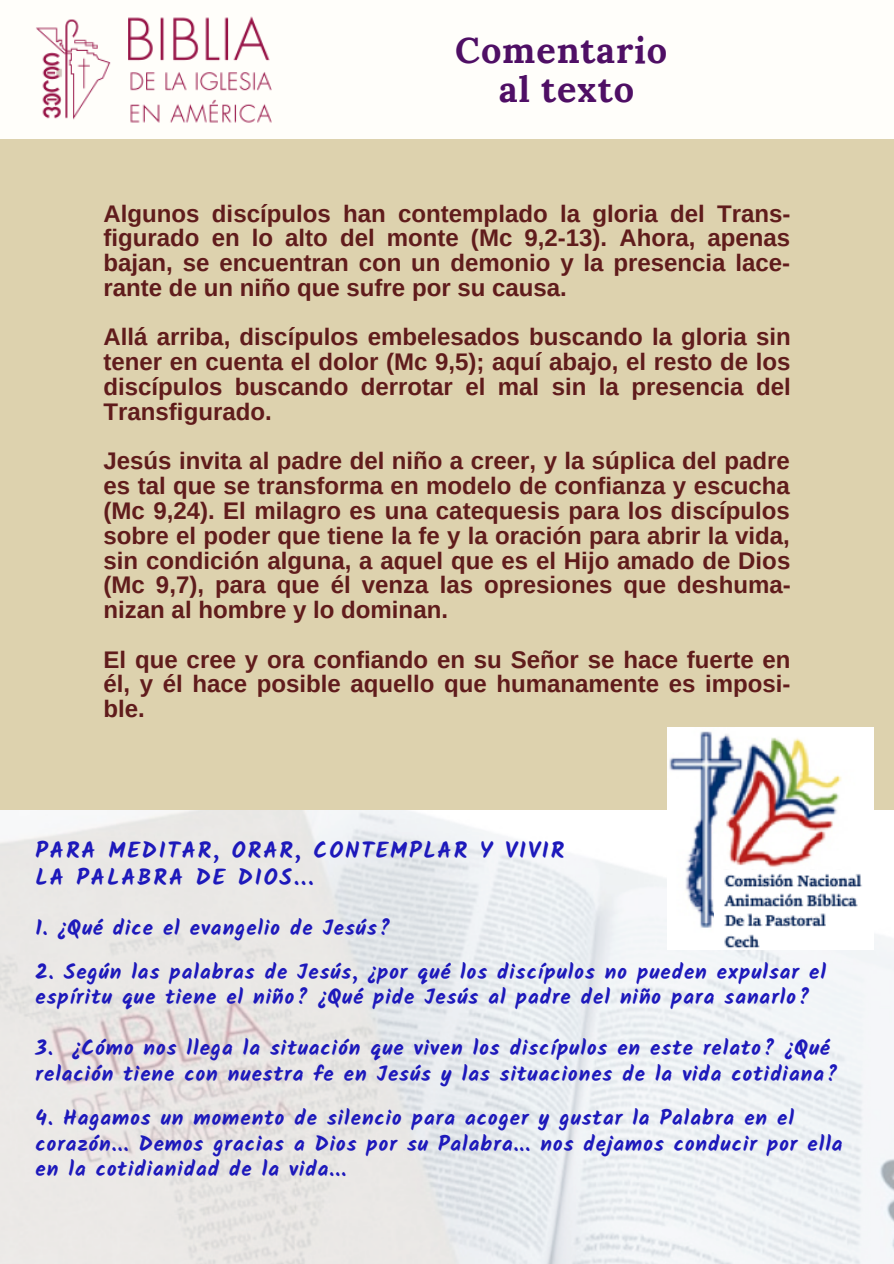
<style>
.page{position:relative;width:894px;height:1264px;background:#fff}
.page>*{position:absolute;margin:0;border:0;box-sizing:border-box;transform-origin:0 0}
.t1{font:700 36px "Lora";letter-spacing:.025em;color:#4f0f65}
.t2{font:700 24px/24.8px "Arimo";color:#601c1c;text-align:justify}
.t3{font:700 22.5px "Kalam";letter-spacing:.085em;color:#1d19bb}
.t4{font:700 21px/25.7px "Kalam";letter-spacing:.045em;color:#1d19bb}
</style>
<div class="page">
<div style="left:0;top:0;width:893px;height:1263px;background:#fffefa"></div>
<img style="left:0;top:809px;width:893px;height:454px">
<div style="left:0;top:139px;width:893px;height:670px;background:#ddd2ae"></div>
<img style="left:36px;top:16px;width:236px;height:107px">
<img style="left:667px;top:728px;width:206px;height:221px">
<img style="left:714px;top:865px;width:159px;height:84px">
<p class="t1" style="left:455px;top:27px;width:213px">Comentario</p>
<p class="t1" style="left:498px;top:65px;width:137px">al texto</p>
<p class="t2" style="left:103px;top:201px;width:688px">Algunos discípulos han contemplado la gloria del Trans&shy;figurado en lo alto del monte (Mc 9,2-13). Ahora, apenas bajan, se encuentran con un demonio y la presencia lace&shy;rante de un niño que sufre por su causa.</p>
<p class="t2" style="left:103px;top:325px;width:688px">Allá arriba, discípulos embelesados buscando la gloria sin tener en cuenta el dolor (Mc 9,5); aquí abajo, el resto de los discípulos buscando derrotar el mal sin la presencia del Transfigurado.</p>
<p class="t2" style="left:103px;top:448px;width:688px">Jesús invita al padre del niño a creer, y la súplica del padre es tal que se transforma en modelo de confianza y escucha (Mc 9,24). El milagro es una catequesis para los discípulos sobre el poder que tiene la fe y la oración para abrir la vida, sin condición alguna, a aquel que es el Hijo amado de Dios (Mc 9,7), para que él venza las opresiones que deshuma&shy;nizan al hombre y lo dominan.</p>
<p class="t2" style="left:103px;top:647px;width:688px">El que cree y ora confiando en su Señor se hace fuerte en él, y él hace posible aquello que humanamente es imposi&shy;ble.</p>
<p class="t3" style="left:36px;top:836px;width:530px">PARA MEDITAR, ORAR, CONTEMPLAR Y VIVIR</p>
<p class="t3" style="left:36px;top:864px;width:280px">LA PALABRA DE DIOS...</p>
<p class="t4" style="left:36px;top:914px;width:356px">1. ¿Qué dice el evangelio de Jesús?</p>
<p class="t4" style="left:36px;top:958px;width:791px">2. Según las palabras de Jesús, ¿por qué los discípulos no pueden expulsar el espíritu que tiene el niño? ¿Qué pide Jesús al padre del niño para sanarlo?</p>
<p class="t4" style="left:36px;top:1035px;width:803px">3. ¿Cómo nos llega la situación que viven los discípulos en este relato? ¿Qué relación tiene con nuestra fe en Jesús y las situaciones de la vida cotidiana?</p>
<p class="t4" style="left:36px;top:1104px;width:808px">4. Hagamos un momento de silencio para acoger y gustar la Palabra en el corazón... Demos gracias a Dios por su Palabra... nos dejamos conducir por ella en la cotidianidad de la vida...</p>
</div>
